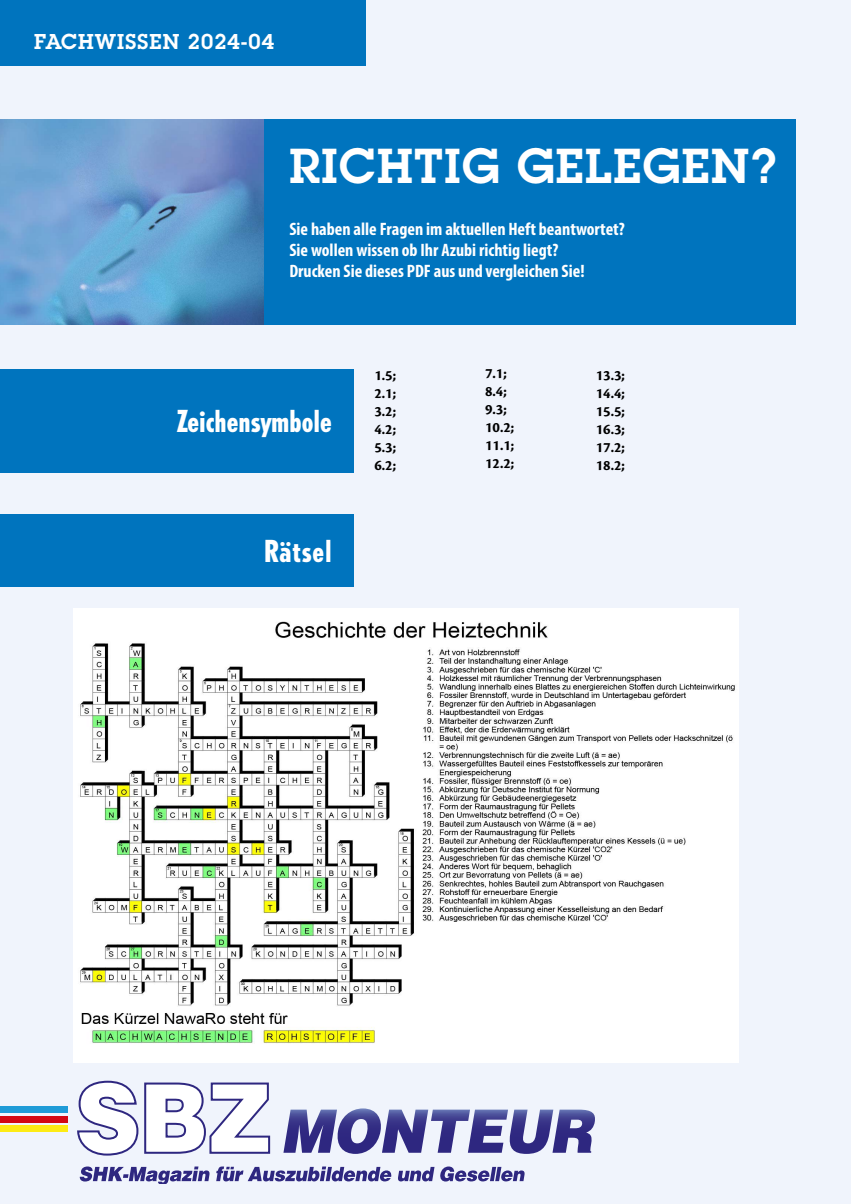
<style>
.page{position:relative;width:851px;height:1204px;background:#fff}
.page>*{position:absolute;margin:0;border:0;box-sizing:border-box;transform-origin:0 0}
.t1{font:600 48px "Lubalin Graph Std";letter-spacing:.03em;color:#fff}
.t2{font:800 condensed 30px "Tempo Std";color:#fff}
.t3{font:600 21px "Lubalin Graph Std";letter-spacing:.05em;color:#fff}
.t4{font:700 condensed 18px/21px "Myriad Pro";color:#fff}
.t5{font:700 15px/18px "Cronos Pro";color:#000;text-align:justify}
</style>
<div class="page">
<div style="left:0;top:0;width:850px;height:1203px;background:#f0f4fc"></div>
<div style="left:0;top:119px;width:795px;height:206px;background:#0074be"></div>
<img style="left:0;top:119px;width:264px;height:206px">
<div style="left:0;top:0;width:366px;height:66px;background:#0074be"></div>
<svg style="left:77px;top:1080px;width:194px;height:76px"></svg>
<svg style="left:79px;top:1166px;width:131px;height:17px"></svg>
<svg style="left:216px;top:1166px;width:309px;height:15px"></svg>
<div style="left:0;top:1116px;width:67px;height:6px;background:#d30914"></div>
<div style="left:0;top:1125px;width:67px;height:6px;background:#fdeb15"></div>
<div style="left:0;top:1106px;width:67px;height:6px;background:#1f9bd7"></div>
<svg style="left:283px;top:1108px;width:312px;height:45px"></svg>
<div style="left:0;top:369px;width:353px;height:103px;background:#0074be"></div>
<div style="left:0;top:514px;width:353px;height:73px;background:#0074be"></div>
<img style="left:75px;top:614px;width:663px;height:448px">
<p class="t3" style="left:34px;top:28px;width:241px">FACHWISSEN 2024-04</p>
<h1 class="t1" style="left:289px;top:135px;width:489px">RICHTIG GELEGEN?</h1>
<p class="t4" style="left:289px;top:218px;width:337px">Sie haben alle Fragen im aktuellen Heft beantwortet?<br>Sie wollen wissen ob Ihr Azubi richtig liegt?<br>Drucken Sie dieses PDF aus und vergleichen Sie!</p>
<h2 class="t2" style="left:177px;top:402px;width:156px">Zeichensymbole</h2>
<h2 class="t2" style="left:264px;top:532px;width:69px">Rätsel</h2>
<p class="t5" style="left:374px;top:366px;width:23px">1.5; 2.1; 3.2; 4.2; 5.3; 6.2;</p>
<p class="t5" style="left:485px;top:364px;width:31px;text-align:left">7.1;<br>8.4;<br>9.3;<br>10.2;<br>11.1;<br>12.2;</p>
<p class="t5" style="left:595px;top:366px;width:31px">13.3; 14.4; 15.5; 16.3; 17.2; 18.2;</p>
</div>
